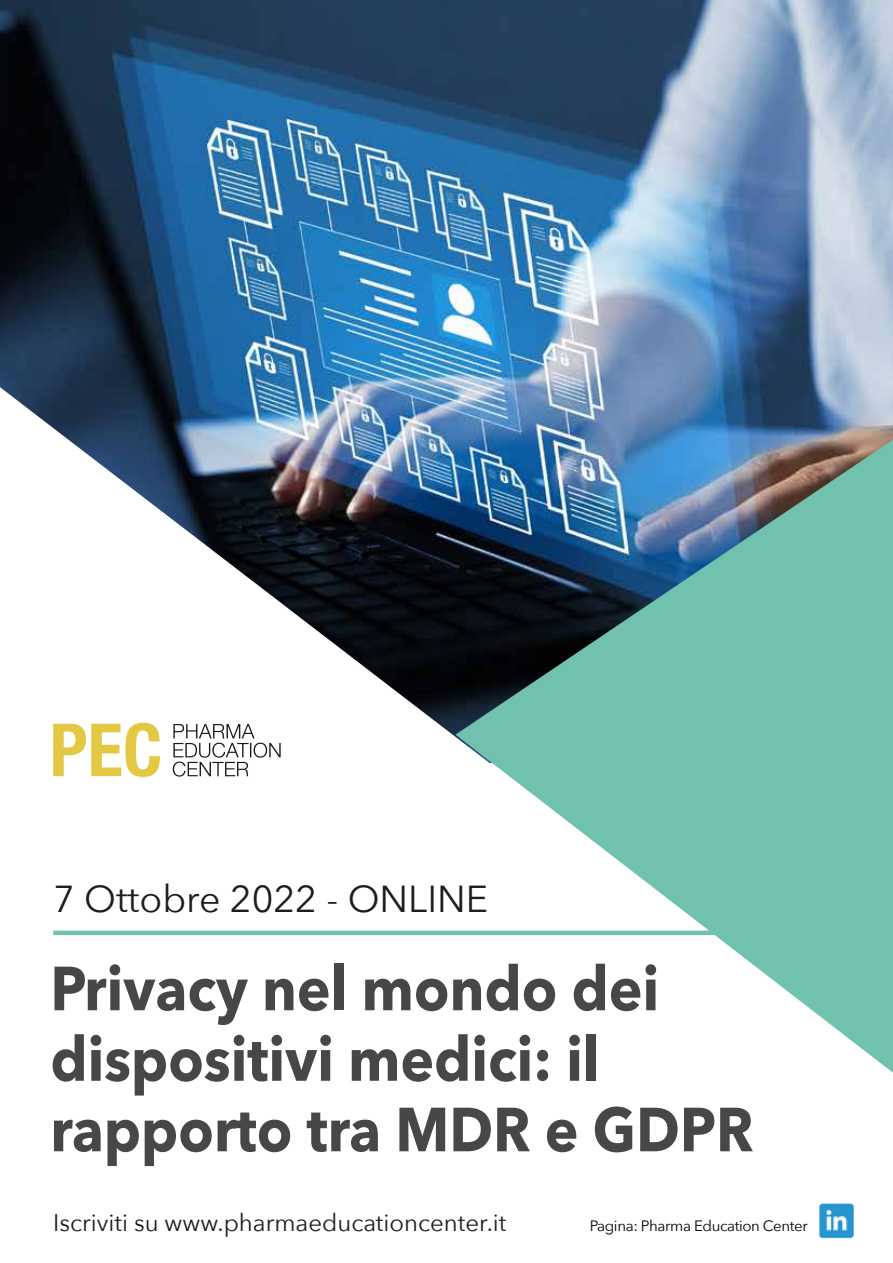
<style>
.page{position:relative;width:893px;height:1263px;background:#fff}
.page>*{position:absolute;margin:0;border:0;box-sizing:border-box;transform-origin:0 0}
.t1{font:700 61.65px/70.5px "Avenir Next";color:#484748;scale:.92 1}
.t2{font:37.5px "Avenir Next";color:#1d1d1b}
.t3{font:24px "Avenir Next";color:#1d1d1b}
.t4{font:15px "Avenir Next";letter-spacing:-.025em;color:#000101}
</style>
<div class="page">
<img style="left:0;top:0;width:893px;height:387px">
<img style="left:0;top:387px;width:893px;height:549px">
<svg style="left:455px;top:440px;width:438px;height:633px;fill:#70c2ae"></svg>
<div style="left:53px;top:930px;width:667px;height:5px;background:#70c2ae"></div>
<svg style="left:53px;top:723px;width:107px;height:54px"></svg>
<svg style="left:173px;top:724px;width:108px;height:52px"></svg>
<img style="left:819px;top:1203px;width:35px;height:36px">
<p class="t2" style="left:53px;top:867px;width:436px">7 Ottobre 2022 - ONLINE</p>
<p class="t1" style="left:50px;top:952px;width:766px">Privacy nel mondo dei dispositivi medici: il rapporto tra MDR e GDPR</p>
<p class="t3" style="left:53px;top:1202px;width:455px">Iscriviti su www.pharmaeducationcenter.it</p>
<p class="t4" style="left:590px;top:1213px;width:219px">Pagina: Pharma Education Center</p>
</div>
